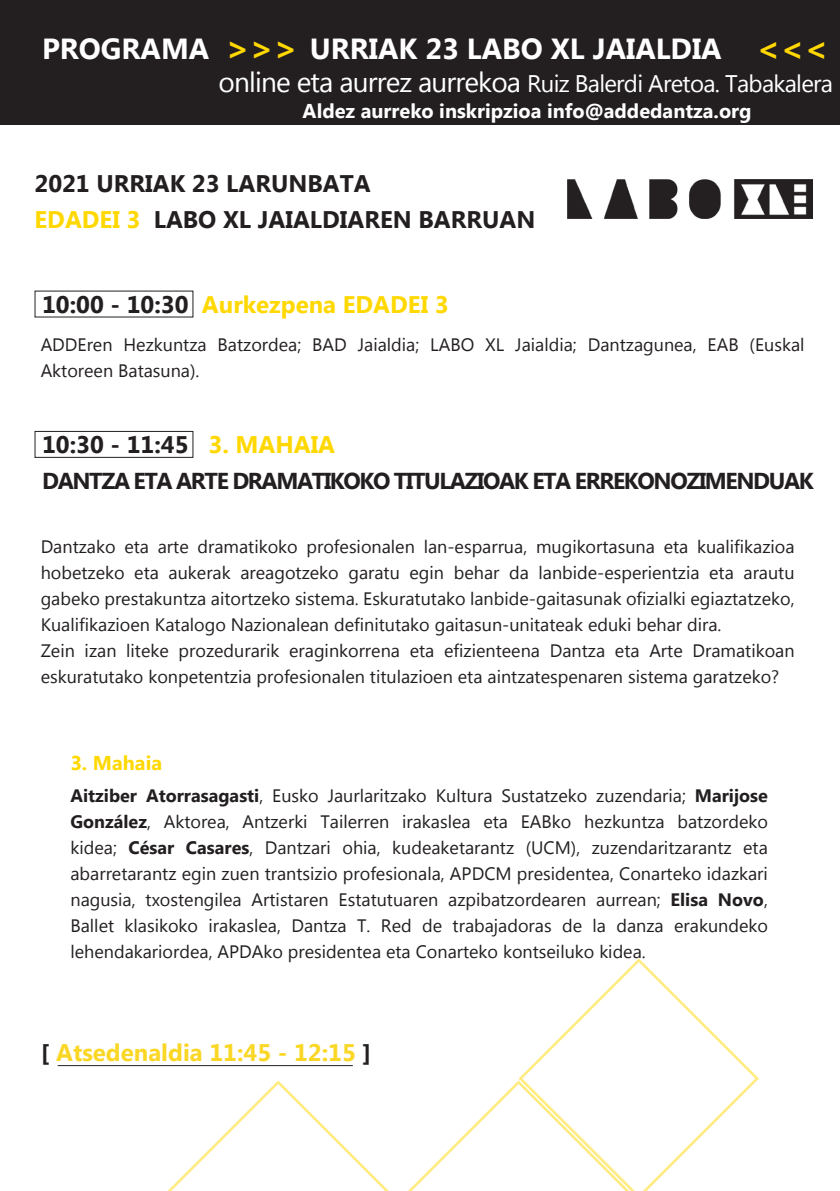
<style>
.page{position:relative;width:840px;height:1191px;background:#fff}
.page>*{position:absolute;margin:0;border:0;box-sizing:border-box;transform-origin:0 0}
.t1{font:700 33.8px "Microsoft Tai Le";color:#ffd801}
.t2{font:700 29px "Microsoft Tai Le";color:#fff}
.t3{font:700 24px "Microsoft Tai Le";color:#231f20}
.t4{font:24px "Microsoft Tai Le";letter-spacing:-.03em;color:#fff}
.t5{font:700 24px "Microsoft Tai Le";color:#ffd801}
.t6{font:700 24px "Microsoft Tai Le";color:#fad725}
.t7{font:700 23px "Microsoft Tai Le";letter-spacing:-.06em;color:#231f20}
.t8{font:700 20px "Microsoft Tai Le";color:#fff}
.t9{font:700 20px "Microsoft Tai Le";color:#ffd801}
.t10{font:18px/26px "Microsoft Tai Le";color:#231f20;text-align:justify}
.s1{font-size:28px}
.s2{color:#ffd801}
.s3{color:#231f20}
.s4{font-weight:700}
</style>
<div class="page">
<svg style="left:167px;top:1080px;width:349px;height:111px"></svg>
<svg style="left:516px;top:958px;width:243px;height:233px"></svg>
<div style="left:0;top:0;width:839px;height:125px;background:#231f20"></div>
<div style="left:34px;top:431px;width:159px;height:27px;border:1px solid #231f20"></div>
<hr style="left:58px;top:1065px;width:294px;height:1px;background:#231f20">
<img style="left:567px;top:180px;width:245px;height:39px">
<p class="t2" style="left:42px;top:32px;width:169px">PROGRAMA</p>
<p class="t1" style="left:226px;top:29px;width:73px">&gt;&gt;&gt;</p>
<p class="t1" style="left:756px;top:29px;width:73px">&lt;&lt;&lt;</p>
<p class="t2" style="left:310px;top:32px;width:413px">URRIAK 23 LABO XL JAIALDIA</p>
<p class="t4" style="left:218px;top:69px;width:615px"><span class="s1">online eta aurrez aurrekoa</span> Ruiz Balerdi Aretoa. Tabakalera</p>
<p class="t8" style="left:302px;top:99px;width:450px">Aldez aurreko inskripzioa info@addedantza.org</p>
<p class="t3" style="left:34px;top:170px;width:337px">2021 URRIAK 23 LARUNBATA</p>
<p class="t3" style="left:34px;top:206px;width:502px"><span class="s2">EDADEI 3</span> LABO XL JAIALDIAREN BARRUAN</p>
<p class="t5" style="left:42px;top:291px;width:408px"><span class="s3">10:00 - 10:30</span> Aurkezpena EDADEI 3</p>
<p class="t10" style="left:41px;top:333px;width:765px">ADDEren Hezkuntza Batzordea; BAD Jaialdia; LABO XL Jaialdia; Dantzagunea, EAB (Euskal<br>Aktoreen Batasuna).</p>
<p class="t3" style="left:42px;top:430px;width:294px">10:30 - 11:45 <span class="s2">3. MAHAIA</span></p>
<p class="t7" style="left:42px;top:467px;width:772px">DANTZA ETA ARTE DRAMATIKOKO TITULAZIOAK ETA ERREKONOZIMENDUAK</p>
<p class="t10" style="left:41px;top:534px;width:755px">Dantzako eta arte dramatikoko profesionalen lan-esparrua, mugikortasuna eta kualifikazioa hobetzeko eta aukerak areagotzeko garatu egin behar da lanbide-esperientzia eta arautu gabeko prestakuntza aitortzeko sistema. Eskuratutako lanbide-gaitasunak ofizialki egiaztatzeko, Kualifikazioen Katalogo Nazionalean definitutako gaitasun-unitateak eduki behar dira.</p>
<p class="t10" style="left:41px;top:638px;width:755px">Zein izan liteke prozedurarik eraginkorrena eta efizienteena Dantza eta Arte Dramatikoan eskuratutako konpetentzia profesionalen titulazioen eta aintzatespenaren sistema garatzeko?</p>
<p class="t9" style="left:70px;top:751px;width:93px">3. Mahaia</p>
<p class="t10" style="left:70px;top:783px;width:698px"><span class="s4">Aitziber Atorrasagasti</span>, Eusko Jaurlaritzako Kultura Sustatzeko zuzendaria; <span class="s4">Marijose González</span>, Aktorea, Antzerki Tailerren irakaslea eta EABko hezkuntza batzordeko kidea; <span class="s4">César Casares</span>, Dantzari ohia, kudeaketarantz (UCM), zuzendaritzarantz eta abarretarantz egin zuen trantsizio profesionala, APDCM presidentea, Conarteko idazkari nagusia, txostengilea Artistaren Estatutuaren azpibatzordearen aurrean; <span class="s4">Elisa Novo</span>, Ballet klasikoko irakaslea, Dantza T. Red de trabajadoras de la danza erakundeko lehendakariordea, APDAko presidentea eta Conarteko kontseiluko kidea.</p>
<p class="t6" style="left:41px;top:1039px;width:332px"><span class="s3">[</span> Atsedenaldia 11:45 - 12:15 <span class="s3">]</span></p>
</div>
